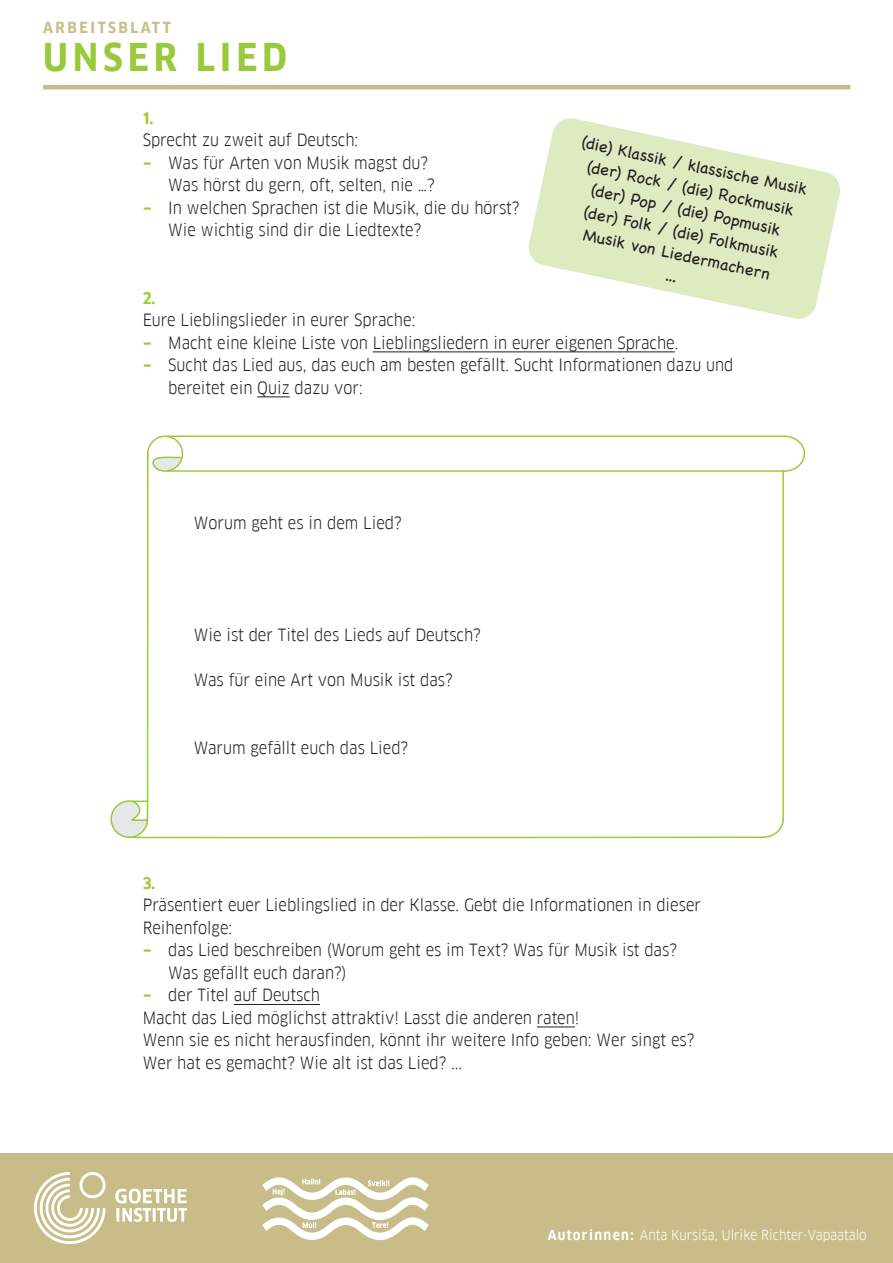
<style>
.page{position:relative;width:893px;height:1263px;background:#fff}
.page>*{position:absolute;margin:0;border:0;box-sizing:border-box;transform-origin:0 0}
.t1{font:700 37.5px "Goethe FF Clan";letter-spacing:.13em;color:#99ca3b}
.t2{font:16.5px "Goethe FF Clan";color:#231f20}
.t3{font:16.5px/22.5px "Chalkboard";color:#231f20;text-align:center}
.t4{font:700 15.75px "Goethe FF Clan";color:#99ca3b}
.t5{font:700 15px "Goethe FF Clan";letter-spacing:.17em;color:#c8bd89}
.t6{font:13.5px "Goethe FF Clan";color:#fff}
.s1{font-weight:700;color:#99ca3b}
.s2{font-weight:700}
</style>
<div class="page">
<hr style="left:373px;top:352px;width:302px;height:1px;background:#231f20">
<hr style="left:257px;top:397px;width:33px;height:1px;background:#231f20">
<hr style="left:234px;top:1004px;width:86px;height:1px;background:#231f20">
<hr style="left:537px;top:1027px;width:38px;height:1px;background:#231f20">
<div style="left:0;top:1154px;width:893px;height:109px;background:#c8bd89"></div>
<img style="left:34px;top:1172px;width:153px;height:71px">
<img style="left:262px;top:1177px;width:167px;height:64px">
<hr style="left:43px;top:85px;width:807px;height:4px;background:#c8bd89">
<svg style="left:528px;top:118px;width:312px;height:201px;fill:#deebc1"></svg>
<hr style="left:782px;top:471px;width:2px;height:349px;background:#99ca3b">
<svg style="left:146px;top:435px;width:660px;height:37px"></svg>
<div style="left:111px;top:801px;width:36px;height:36px;background:#e6e7e9;border-radius:50%"></div>
<div style="left:110px;top:800px;width:38px;height:38px;border:2px solid #99ca3b;border-radius:50%"></div>
<svg style="left:127px;top:800px;width:657px;height:39px"></svg>
<hr style="left:147px;top:453px;width:1px;height:348px;background:#99ca3b">
<p class="t5" style="left:43px;top:19px;width:129px">ARBEITSBLATT</p>
<h1 class="t1" style="left:43px;top:36px;width:246px">UNSER LIED</h1>
<p class="t4" style="left:143px;top:109px;width:12px">1.</p>
<p class="t2" style="left:143px;top:130px;width:217px">Sprecht zu zweit auf Deutsch:</p>
<p class="t2" style="left:143px;top:153px;width:287px"><span class="s1">−</span> Was für Arten von Musik magst du?</p>
<p class="t2" style="left:168px;top:175px;width:268px">Was hörst du gern, oft, selten, nie …?</p>
<p class="t2" style="left:143px;top:198px;width:378px"><span class="s1">−</span> In welchen Sprachen ist die Musik, die du hörst?</p>
<p class="t2" style="left:168px;top:220px;width:255px">Wie wichtig sind dir die Liedtexte?</p>
<p class="t3" style="left:585px;top:131px;width:231px;rotate:12deg">(die) Klassik / klassische Musik (der) Rock / (die) Rockmusik (der) Pop / (die) Popmusik (der) Folk / (die) Folkmusik<br>Musik von Liedermachern<br>…</p>
<p class="t4" style="left:143px;top:289px;width:14px">2.</p>
<p class="t2" style="left:143px;top:310px;width:274px">Eure Lieblingslieder in eurer Sprache:</p>
<p class="t2" style="left:143px;top:333px;width:537px"><span class="s1">−</span> Macht eine kleine Liste von Lieblingsliedern in eurer eigenen Sprache.</p>
<p class="t2" style="left:143px;top:355px;width:592px"><span class="s1">−</span> Sucht das Lied aus, das euch am besten gefällt. Sucht Informationen dazu und</p>
<p class="t2" style="left:168px;top:378px;width:196px">bereitet ein Quiz dazu vor:</p>
<p class="t2" style="left:194px;top:513px;width:209px">Worum geht es in dem Lied?</p>
<p class="t2" style="left:194px;top:625px;width:289px">Wie ist der Titel des Lieds auf Deutsch?</p>
<p class="t2" style="left:194px;top:670px;width:260px">Was für eine Art von Musik ist das?</p>
<p class="t2" style="left:194px;top:738px;width:216px">Warum gefällt euch das Lied?</p>
<p class="t4" style="left:143px;top:874px;width:14px">3.</p>
<p class="t2" style="left:143px;top:895px;width:560px">Präsentiert euer Lieblingslied in der Klasse. Gebt die Informationen in dieser</p>
<p class="t2" style="left:143px;top:918px;width:91px">Reihenfolge:</p>
<p class="t2" style="left:143px;top:940px;width:536px"><span class="s1">−</span> das Lied beschreiben (Worum geht es im Text? Was für Musik ist das?</p>
<p class="t2" style="left:168px;top:963px;width:180px">Was gefällt euch daran?)</p>
<p class="t2" style="left:143px;top:985px;width:179px"><span class="s1">−</span> der Titel auf Deutsch</p>
<p class="t2" style="left:143px;top:1008px;width:438px">Macht das Lied möglichst attraktiv! Lasst die anderen raten!</p>
<p class="t2" style="left:143px;top:1030px;width:553px">Wenn sie es nicht herausfinden, könnt ihr weitere Info geben: Wer singt es?</p>
<p class="t2" style="left:143px;top:1053px;width:321px">Wer hat es gemacht? Wie alt ist das Lied? ...</p>
<p class="t6" style="left:548px;top:1226px;width:320px"><span class="s2">Autorinnen:</span> Anta Kursiša, Ulrike Richter-Vapaatalo</p>
</div>
